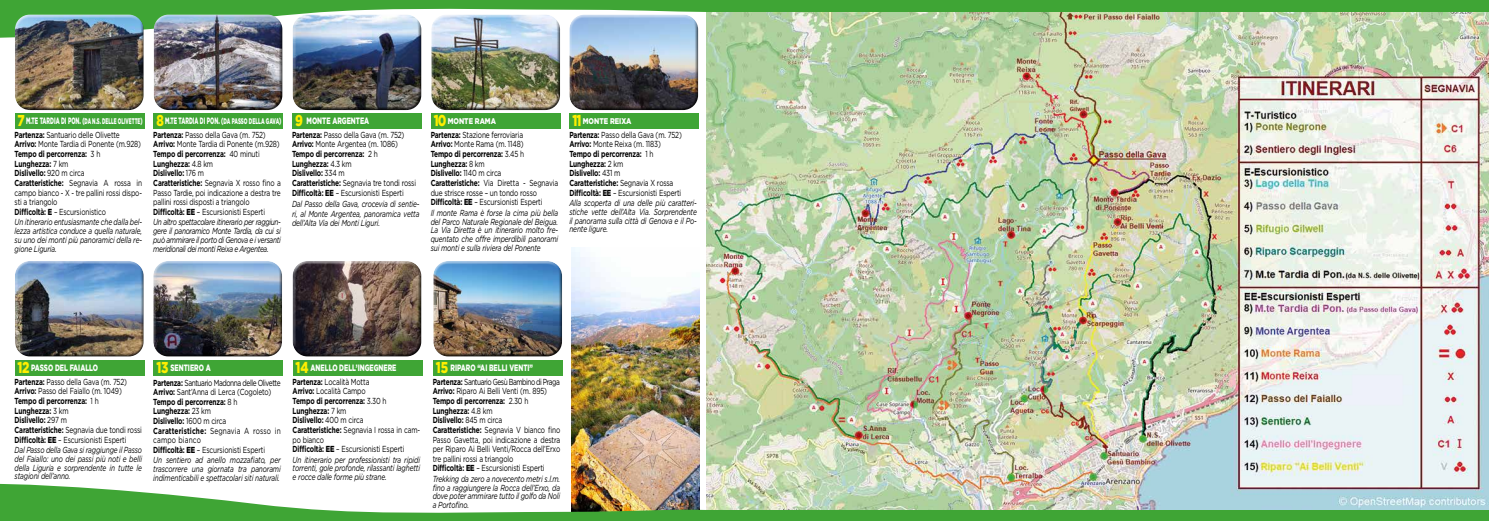
<style>
.page{position:relative;width:1489px;height:521px;background:#fff}
.page>*{position:absolute;margin:0;border:0;box-sizing:border-box;transform-origin:0 0}
.t1{font:900 9.19px "Gotham";color:#fff;scale:.68 1}
.t2{font:900 9.19px "Gotham";color:#fff;scale:.55 1}
.t3{font:8.75px/9.6px "Gotham";letter-spacing:-.02em;color:#000;scale:.75 1}
.t4{font:italic 8.75px/8.8px "Gotham";letter-spacing:-.02em;color:#000;text-align:justify;scale:.75 1}
.t5{font:700 8.75px/9.6px "Gotham";letter-spacing:-.02em;color:#000;scale:.75 1}
.t6{font:900 8.31px "Gotham";color:#fff;scale:.8 1}
.t7{font:900 8.22px "Gotham";color:#fff;scale:.53 1}
.s1{font-size:15.75px;color:#fe0}
.s2{font-size:9.19px}
.s3{font-weight:700}
.s4{font-weight:900}
.s5{font-size:8.22px}
.s6{font-weight:400}
</style>
<div class="page">
<svg style="left:0;top:0;width:706px;height:38px"></svg>
<div style="left:706px;top:0;width:782px;height:521px;background:#3fa535"></div>
<img style="left:706px;top:12px;width:782px;height:498px">
<div style="left:15px;top:113px;width:129px;height:15px;background:#3fa535"></div>
<div style="left:15px;top:360px;width:129px;height:15px;background:#3fa535"></div>
<div style="left:292px;top:360px;width:130px;height:15px;background:#3fa535"></div>
<div style="left:432px;top:360px;width:130px;height:15px;background:#3fa535"></div>
<div style="left:153px;top:113px;width:130px;height:15px;background:#3fa535"></div>
<div style="left:292px;top:113px;width:130px;height:15px;background:#3fa535"></div>
<div style="left:430px;top:113px;width:130px;height:15px;background:#3fa535"></div>
<div style="left:569px;top:113px;width:130px;height:15px;background:#3fa535"></div>
<img style="left:571px;top:247px;width:128px;height:237px">
<svg style="left:14px;top:14px;width:130px;height:5px"></svg>
<img style="left:14px;top:19px;width:131px;height:92px">
<svg style="left:20px;top:261px;width:119px;height:4px"></svg>
<img style="left:15px;top:265px;width:129px;height:92px">
<svg style="left:159px;top:261px;width:118px;height:4px"></svg>
<img style="left:153px;top:265px;width:129px;height:92px">
<svg style="left:298px;top:261px;width:118px;height:4px"></svg>
<img style="left:292px;top:265px;width:130px;height:92px">
<svg style="left:438px;top:261px;width:119px;height:4px"></svg>
<img style="left:433px;top:265px;width:129px;height:92px">
<svg style="left:153px;top:14px;width:130px;height:5px"></svg>
<img style="left:153px;top:19px;width:130px;height:92px">
<svg style="left:292px;top:14px;width:130px;height:5px"></svg>
<img style="left:292px;top:19px;width:130px;height:92px">
<svg style="left:431px;top:14px;width:130px;height:5px"></svg>
<img style="left:431px;top:19px;width:130px;height:92px">
<svg style="left:569px;top:14px;width:130px;height:5px"></svg>
<img style="left:569px;top:19px;width:130px;height:92px">
<div style="left:153px;top:360px;width:130px;height:15px;background:#3fa535"></div>
<img style="left:0;top:484px;width:779px;height:37px">
<p class="t7" style="left:18px;top:118px;width:237px"><span class="s1">7</span> <span class="s2">M.TE TARDIA DI PON. (</span>DA N.S. DELLE OLIVETTE<span class="s2">)</span></p>
<p class="t3" style="left:15px;top:130px;width:171px"><span class="s3">Partenza:</span> Santuario delle Olivette<br><span class="s3">Arrivo:</span> Monte Tardia di Ponente (m.928)<br><span class="s3">Tempo di percorrenza:</span> 3 h<br><span class="s3">Lunghezza:</span> 7 km<br><span class="s3">Dislivello:</span> 920 m circa<br><span class="s3">Caratteristiche:</span> Segnavia A rossa in campo bianco - X - tre pallini rossi dispo&shy;sti a triangolo<br><span class="s3">Difficoltà:</span> <span class="s4">E</span> – Escursionistico</p>
<p class="t4" style="left:15px;top:218px;width:171px">Un itinerario entusiasmante che dalla bel&shy;lezza artistica conduce a quella naturale, su uno dei monti più panoramici della re&shy;gione Liguria.</p>
<p class="t2" style="left:156px;top:117px;width:229px"><span class="s1">8</span> M.TE TARDIA DI PON. (<span class="s5">DA PASSO DELLA GAVA</span>)</p>
<p class="t3" style="left:153px;top:130px;width:171px"><span class="s3">Partenza:</span> Passo della Gava (m. 752)<br><span class="s3">Arrivo:</span> Monte Tardia di Ponente (m.928)<br><span class="s3">Tempo di percorrenza:</span> 40 minuti <span class="s3">Lunghezza:</span> 4.8 km<br><span class="s3">Dislivello:</span> 176 m<br><span class="s3">Caratteristiche:</span> Segnavia X rosso fino a Passo Tardie, poi indicazione a destra tre pallini rossi disposti a triangolo <span class="s3">Difficoltà:</span> <span class="s4">EE</span> – Escursionisti Esperti</p>
<p class="t4" style="left:153px;top:218px;width:171px">Un altro spettacolare itinerario per raggiun&shy;gere il panoramico Monte Tardia, da cui si può ammirare il porto di Genova e i versanti meridionali dei monti Reixa e Argentea.</p>
<p class="t1" style="left:295px;top:117px;width:111px"><span class="s1">9</span> MONTE ARGENTEA</p>
<p class="t3" style="left:292px;top:130px;width:167px"><span class="s3">Partenza:</span> Passo della Gava (m. 752)<br><span class="s3">Arrivo:</span> Monte Argentea (m. 1086)<br><span class="s3">Tempo di percorrenza:</span> 2 h<br><span class="s3">Lunghezza:</span> 4.3 km<br><span class="s3">Dislivello:</span> 334 m<br><span class="s3">Caratteristiche:</span> Segnavia tre tondi rossi<br><span class="s3">Difficoltà:</span> <span class="s4">EE</span> – Escursionisti Esperti</p>
<p class="t4" style="left:292px;top:200px;width:171px;line-height:9.6px">Dal Passo della Gava, crocevia di sentie&shy;ri, al Monte Argentea, panoramica vetta dell’Alta Via dei Monti Liguri.</p>
<p class="t6" style="left:433px;top:118px;width:79px"><span class="s1">10</span> MONTE RAMA</p>
<p class="t3" style="left:430px;top:130px;width:171px"><span class="s3">Partenza:</span> Stazione ferroviaria<br><span class="s3">Arrivo:</span> Monte Rama (m. 1148)<br><span class="s3">Tempo di percorrenza:</span> 3.45 h<br><span class="s3">Lunghezza:</span> 8 km<br><span class="s3">Dislivello:</span> 1140 m circa<br><span class="s3">Caratteristiche:</span> Via Diretta - Segnavia due strisce rosse – un tondo rosso<br><span class="s3">Difficoltà:</span> <span class="s4">EE</span> – Escursionisti Esperti</p>
<p class="t4" style="left:430px;top:209px;width:171px">Il monte Rama è forse la cima più bella del Parco Naturale Regionale del Beigua.<br>La Via Diretta è un itinerario molto fre&shy;quentato che offre imperdibili panorami sui monti e sulla riviera del Ponente</p>
<p class="t6" style="left:572px;top:118px;width:75px"><span class="s1">11</span> MONTE REIXA</p>
<p class="t5" style="left:569px;top:130px;width:151px">Partenza: <span class="s6">Passo della Gava (m. 752)<br></span>Arrivo: <span class="s6">Monte Reixa (m. 1183)<br></span>Tempo di percorrenza: <span class="s6">1 h<br></span>Lunghezza: <span class="s6">2 km<br></span>Dislivello: <span class="s6">431 m<br></span>Caratteristiche: <span class="s6">Segnavia X rossa<br></span>Difficoltà: <span class="s4">EE</span> <span class="s6">– Escursionisti Esperti</span></p>
<p class="t4" style="left:569px;top:199px;width:171px">Alla scoperta di una delle più caratteri&shy;stiche vette dell’Alta Via. Sorprendente il panorama sulla città di Genova e il Po&shy;nente ligure.</p>
<p class="t1" style="left:18px;top:364px;width:120px"><span class="s1">12</span> PASSO DEL FAIALLO</p>
<p class="t3" style="left:15px;top:377px;width:171px"><span class="s3">Partenza:</span> Passo della Gava (m. 752)<br><span class="s3">Arrivo:</span> Passo del Faiallo (m. 1049)<br><span class="s3">Tempo di percorrenza:</span> 1 h<br><span class="s3">Lunghezza:</span> 3 km<br><span class="s3">Dislivello:</span> 297 m<br><span class="s3">Caratteristiche:</span> Segnavia due tondi rossi<br><span class="s3">Difficoltà:</span> <span class="s4">EE</span> – Escursionisti Esperti</p>
<p class="t4" style="left:15px;top:446px;width:171px">Dal Passo della Gava si raggiunge il Passo del Faiallo: uno dei passi più noti e belli della Liguria e sorprendente in tutte le stagioni dell’anno.</p>
<p class="t1" style="left:156px;top:364px;width:81px"><span class="s1">13</span> SENTIERO A</p>
<p class="t3" style="left:153px;top:378px;width:171px"><span class="s3">Partenza:</span> Santuario Madonna delle Olivette<br><span class="s3">Arrivo:</span> Sant’Anna di Lerca (Cogoleto)<br><span class="s3">Tempo di percorrenza:</span> 8 h<br><span class="s3">Lunghezza:</span> 23 km<br><span class="s3">Dislivello:</span> 1600 m circa<br><span class="s3">Caratteristiche:</span> Segnavia A rosso in campo bianco<br><span class="s3">Difficoltà:</span> <span class="s4">EE</span> – Escursionisti Esperti</p>
<p class="t4" style="left:153px;top:456px;width:171px">Un sentiero ad anello mozzafiato, per trascorrere una giornata tra panorami indimenticabili e spettacolari siti naturali.</p>
<p class="t1" style="left:295px;top:364px;width:150px"><span class="s1">14</span> ANELLO DELL’INGEGNERE</p>
<p class="t3" style="left:292px;top:377px;width:171px"><span class="s3">Partenza:</span> Località Motta<br><span class="s3">Arrivo:</span> Località Campo<br><span class="s3">Tempo di percorrenza:</span> 3.30 h<br><span class="s3">Lunghezza:</span> 7 km<br><span class="s3">Dislivello:</span> 400 m circa<br><span class="s3">Caratteristiche:</span> Segnavia I rossa in cam&shy;po bianco<br><span class="s3">Difficoltà:</span> <span class="s4">EE</span> – Escursionisti Esperti</p>
<p class="t4" style="left:292px;top:456px;width:171px">Un itinerario per professionisti tra ripidi torrenti, gole profonde, rilassanti laghetti e rocce dalle forme più strane.</p>
<p class="t1" style="left:436px;top:364px;width:145px"><span class="s1">15</span> RIPARO “AI BELLI VENTI”</p>
<p class="t3" style="left:432px;top:377px;width:171px"><span class="s3">Partenza:</span> Santuario Gesù Bambino di Praga <span class="s3">Arrivo:</span> Riparo Ai Belli Venti (m. 895)<br><span class="s3">Tempo di percorrenza:</span> 2.30 h <span class="s3">Lunghezza:</span> 4.8 km<br><span class="s3">Dislivello:</span> 845 m circa<br><span class="s3">Caratteristiche:</span> Segnavia V bianco fino Passo Gavetta, poi indicazione a destra per Riparo Ai Belli Venti/Rocca dell’Erxo tre pallini rossi a triangolo<br><span class="s3">Difficoltà:</span> <span class="s4">EE</span> – Escursionisti Esperti</p>
<p class="t4" style="left:432px;top:475px;width:171px">Trekking da zero a novecento metri s.l.m. fino a raggiungere la Rocca dell’Erxo, da dove poter ammirare tutto il golfo da Noli a Portofino.</p>
</div>
